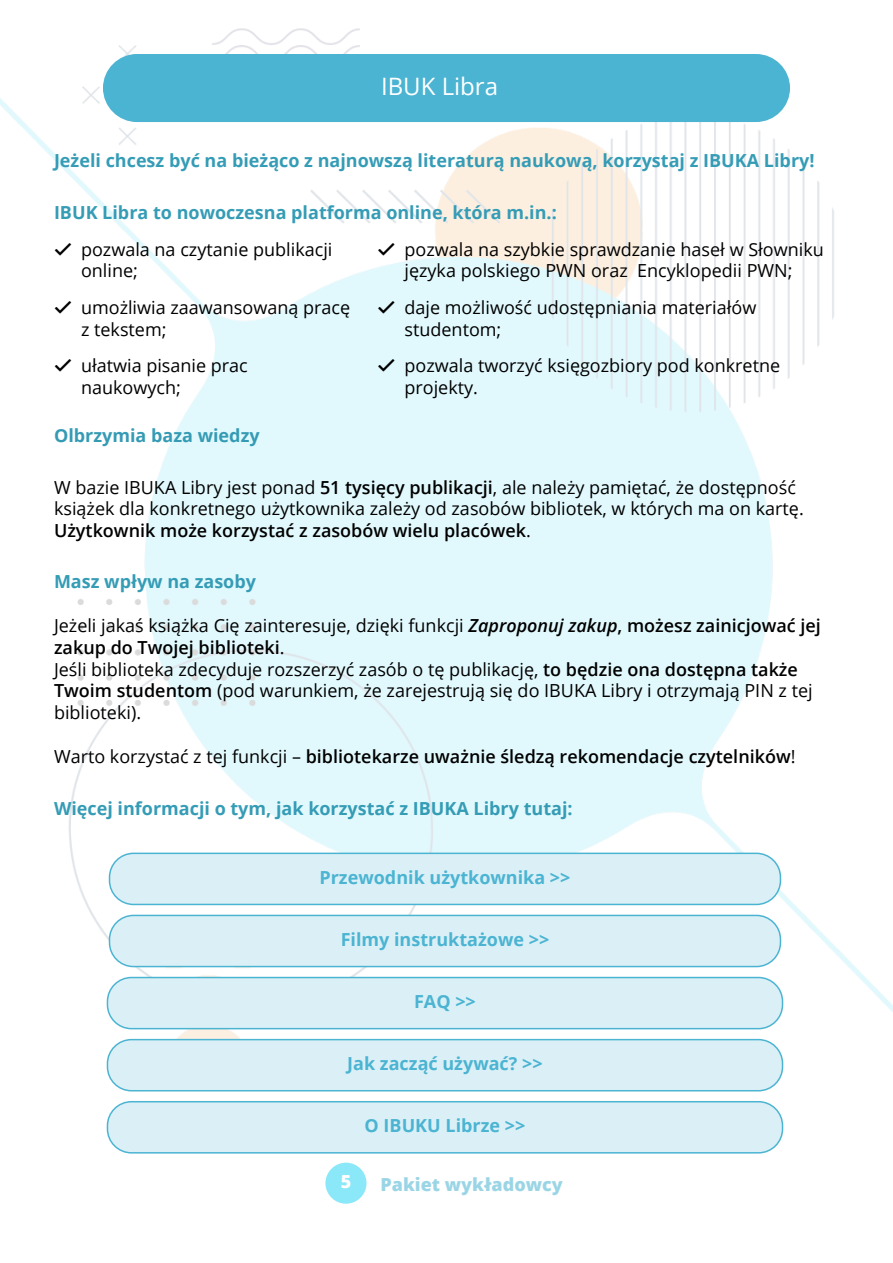
<style>
.page{position:relative;width:893px;height:1263px;background:#fff}
.page>*{position:absolute;margin:0;border:0;box-sizing:border-box;transform-origin:0 0}
.t1{font:24px "Open Sans";color:#fff}
.Styl_akapitowy_1{font:18px/21.6px "Open Sans";color:#000}
.Styl_akapitowy_2{font:18px/21.6px "Open Sans";color:#000}
.Styl_akapitowy_2-2{font:700 18px "Open Sans";color:#359cb6}
.obramowanie{font:700 18px "Open Sans";color:#4bb4d2}
.Styl_akapitowy_2-3{font:600 18px "Open Sans";color:#000}
.Styl_akapitowy_2-4{font:700 18px "Open Sans";color:#359bb5}
.t2{font:800 18px "Open Sans";color:#4bb4d2}
.t3{font:800 18px "Open Sans";color:#fff}
.s1{font-weight:600}
.s2{font-weight:600;font-style:italic}
.s3{font-weight:400}
</style>
<div class="page">
<img style="left:0;top:28px;width:893px;height:1030px">
<div style="left:325px;top:1162px;width:41px;height:42px;background:#8ae8f9;border-radius:50%"></div>
<div style="left:103px;top:54px;width:687px;height:68px;background:#4bb4d2;border-radius:34px"></div>
<div style="left:110px;top:853px;width:670px;height:51px;background:#dbf0f6;border-radius:24px"></div>
<div style="left:109px;top:852px;width:672px;height:53px;border:2px solid #4bb4d2;border-radius:24px"></div>
<div style="left:110px;top:915px;width:670px;height:51px;background:#dbf0f6;border-radius:24px"></div>
<div style="left:109px;top:915px;width:672px;height:52px;border:2px solid #4bb4d2;border-radius:24px"></div>
<div style="left:107px;top:977px;width:675px;height:52px;background:#dbf0f6;border-radius:24px"></div>
<div style="left:107px;top:977px;width:676px;height:52px;border:2px solid #4bb4d2;border-radius:24px"></div>
<div style="left:107px;top:1039px;width:675px;height:52px;background:#dbf0f6;border-radius:24px"></div>
<div style="left:107px;top:1039px;width:676px;height:52px;border:2px solid #4bb4d2;border-radius:24px"></div>
<div style="left:107px;top:1102px;width:675px;height:51px;background:#dbf0f6;border-radius:24px"></div>
<div style="left:107px;top:1101px;width:676px;height:52px;border:2px solid #4bb4d2;border-radius:24px"></div>
<svg style="left:55px;top:243px;width:16px;height:12px"></svg>
<svg style="left:55px;top:301px;width:16px;height:13px"></svg>
<svg style="left:55px;top:359px;width:16px;height:13px"></svg>
<svg style="left:378px;top:243px;width:17px;height:12px"></svg>
<svg style="left:378px;top:301px;width:17px;height:13px"></svg>
<svg style="left:378px;top:359px;width:17px;height:13px"></svg>
<p class="t1" style="left:381px;top:70px;width:119px">IBUK Libra</p>
<p class="Styl_akapitowy_2-2" style="left:54px;top:148px;width:762px">Jeżeli chcesz być na bieżąco z najnowszą literaturą naukową, korzystaj z IBUKA Libry!</p>
<p class="Styl_akapitowy_2-2" style="left:54px;top:199px;width:504px">IBUK Libra to nowoczesna platforma online, która m.in.:</p>
<p class="Styl_akapitowy_1" style="left:81px;top:238px;width:253px">pozwala na czytanie publikacji online;</p>
<p class="Styl_akapitowy_1" style="left:81px;top:296px;width:271px">umożliwia zaawansowaną pracę z tekstem;</p>
<p class="Styl_akapitowy_1" style="left:81px;top:354px;width:168px">ułatwia pisanie prac naukowych;</p>
<p class="Styl_akapitowy_1" style="left:404px;top:238px;width:421px">pozwala na szybkie sprawdzanie haseł w Słowniku języka polskiego PWN oraz Encyklopedii PWN;</p>
<p class="Styl_akapitowy_1" style="left:404px;top:296px;width:353px">daje możliwość udostępniania materiałów studentom;</p>
<p class="Styl_akapitowy_1" style="left:404px;top:354px;width:377px">pozwala tworzyć księgozbiory pod konkretne projekty.</p>
<p class="Styl_akapitowy_2-4" style="left:54px;top:423px;width:207px">Olbrzymia baza wiedzy</p>
<p class="Styl_akapitowy_2" style="left:54px;top:476px;width:751px">W bazie IBUKA Libry jest ponad <span class="s1">51 tysięcy publikacji</span>, ale należy pamiętać, że dostępność książek dla konkretnego użytkownika zależy od zasobów bibliotek, w których ma on kartę.<br><span class="s1">Użytkownik może korzystać z zasobów wielu placówek</span>.</p>
<p class="Styl_akapitowy_2-2" style="left:54px;top:569px;width:204px">Masz wpływ na zasoby</p>
<p class="Styl_akapitowy_1" style="left:54px;top:615px;width:768px">Jeżeli jakaś książka Cię zainteresuje, dzięki funkcji <span class="s2">Zaproponuj zakup</span><span class="s1">, możesz zainicjować jej zakup do Twojej biblioteki</span>.<br>Jeśli biblioteka zdecyduje rozszerzyć zasób o tę publikację, <span class="s1">to będzie ona dostępna także Twoim studentom</span> (pod warunkiem, że zarejestrują się do IBUKA Libry i otrzymają PIN z tej biblioteki).</p>
<p class="Styl_akapitowy_2-3" style="left:54px;top:744px;width:743px"><span class="s3">Warto korzystać z tej funkcji –</span> bibliotekarze uważnie śledzą rekomendacje czytelników<span class="s3">!</span></p>
<p class="Styl_akapitowy_2-2" style="left:54px;top:795px;width:520px">Więcej informacji o tym, jak korzystać z IBUKA Libry tutaj:</p>
<p class="obramowanie" style="left:319px;top:864px;width:252px">Przewodnik użytkownika &gt;&gt;</p>
<p class="obramowanie" style="left:341px;top:926px;width:210px">Filmy instruktażowe &gt;&gt;</p>
<p class="obramowanie" style="left:414px;top:988px;width:63px">FAQ &gt;&gt;</p>
<p class="obramowanie" style="left:347px;top:1051px;width:197px">Jak zacząć używać? &gt;&gt;</p>
<p class="obramowanie" style="left:365px;top:1113px;width:162px">O IBUKU Librze &gt;&gt;</p>
<p class="t3" style="left:341px;top:1168px;width:12px">5</p>
<p class="t2" style="left:380px;top:1171px;width:184px">Pakiet wykładowcy</p>
</div>
